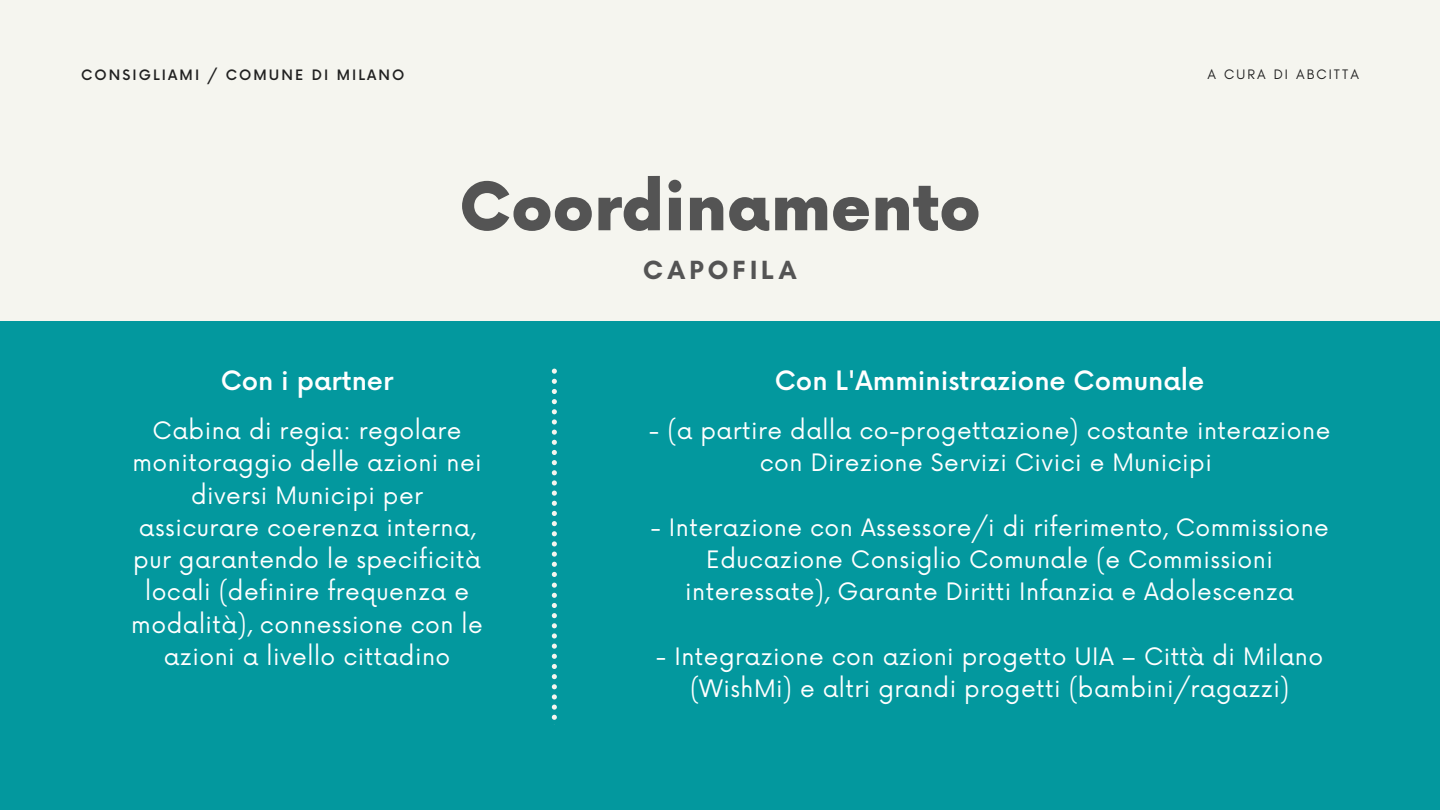
<style>
.page{position:relative;width:1440px;height:810px;background:#f5f5ef}
.page>*{position:absolute;margin:0;border:0;box-sizing:border-box;transform-origin:0 0}
.t1{font:900 65px "Now";color:#545454}
.t2{font:700 26.8px "Glacial Indifference";letter-spacing:.15em;color:#545454}
.t3{font:500 26px "Now";color:#fff}
.t4{font:23.4px/32.2px "Now";letter-spacing:.02em;color:#fff;text-align:center}
.t5{font:500 14px "Now";letter-spacing:.15em;color:#202020}
.t6{font:14px "Glacial Indifference";letter-spacing:.15em;color:#202020}
</style>
<div class="page">
<div style="left:0;top:321px;width:1440px;height:489px;background:#03989e"></div>
<svg style="left:552px;top:369px;width:5px;height:208px"></svg>
<svg style="left:552px;top:583px;width:5px;height:137px"></svg>
<p class="t5" style="left:81px;top:67px;width:325px">CONSIGLIAMI / COMUNE DI MILANO</p>
<p class="t6" style="left:1208px;top:66px;width:153px">A CURA DI ABCITTA</p>
<h1 class="t1" style="left:459px;top:172px;width:523px">Coordinamento</h1>
<p class="t2" style="left:643px;top:254px;width:155px">CAPOFILA</p>
<p class="t3" style="left:221px;top:367px;width:174px">Con i partner</p>
<p class="t4" style="left:131px;top:416px;width:353px">Cabina di regia: regolare monitoraggio delle azioni nei diversi Municipi per assicurare coerenza interna, pur garantendo le specificità locali (definire frequenza e modalità), connessione con le azioni a livello cittadino</p>
<p class="t3" style="left:775px;top:367px;width:431px">Con L'Amministrazione Comunale</p>
<p class="t4" style="left:649px;top:416px;width:683px">- (a partire dalla co-progettazione) costante interazione con Direzione Servizi Civici e Municipi</p>
<p class="t4" style="left:650px;top:513px;width:680px">- Interazione con Assessore/i di riferimento, Commissione<br>Educazione Consiglio Comunale (e Commissioni interessate), Garante Diritti Infanzia e Adolescenza</p>
<p class="t4" style="left:656px;top:642px;width:669px">- Integrazione con azioni progetto UIA – Città di Milano (WishMi) e altri grandi progetti (bambini/ragazzi)</p>
</div>
